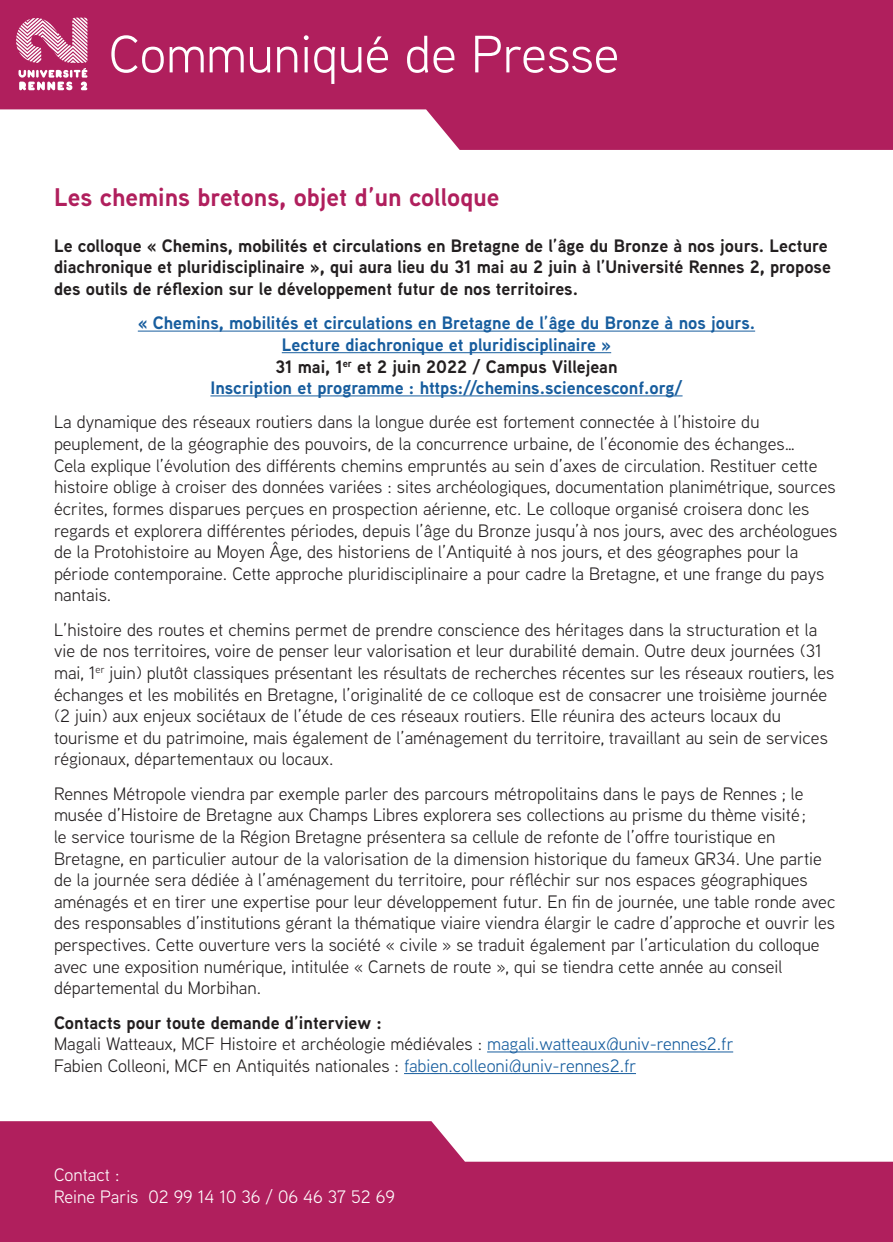
<style>
.page{position:relative;width:893px;height:1242px;background:#fff}
.page>*{position:absolute;margin:0;border:0;box-sizing:border-box;transform-origin:0 0}
.t1{font:52.5px "Aaux Next";color:#fff}
.t2{font:700 25.5px "Aaux Next";color:#b01f5d}
.t3{font:18px/21.6px "Aaux Next";color:#231f20}
.t4{font:700 18px/21.6px "Aaux Next";color:#231f20}
.t5{font:700 18px/21.6px "Aaux Next";color:#175d9e;text-align:center}
.t6{font:18px/21.6px "Aaux Next";color:#fff}
.s1{color:#231f20}
.s2{font-weight:700}
.s3{color:#175d9e}
</style>
<div class="page">
<svg style="left:0;top:0;width:893px;height:150px;background:#bb3e73"></svg>
<svg style="left:0;top:1121px;width:893px;height:121px;fill:#b01f5d"></svg>
<svg style="left:16px;top:18px;width:71px;height:72px"></svg>
<hr style="left:138px;top:331px;width:617px;height:1px;background:#175d9e">
<hr style="left:282px;top:352px;width:329px;height:1px;background:#175d9e">
<hr style="left:210px;top:395px;width:473px;height:1px;background:#175d9e">
<hr style="left:487px;top:1051px;width:246px;height:1px;background:#175d9e">
<hr style="left:404px;top:1073px;width:232px;height:1px;background:#175d9e">
<h1 class="t1" style="left:109px;top:19px;width:512px">Communiqué de Presse</h1>
<h2 class="t2" style="left:54px;top:179px;width:447px">Les chemins bretons, objet d’un colloque</h2>
<p class="t4" style="left:54px;top:234px;width:778px">Le colloque « Chemins, mobilités et circulations en Bretagne de l’âge du Bronze à nos jours. Lecture diachronique et pluridisciplinaire », qui aura lieu du 31 mai au 2 juin à l’Université Rennes 2, propose des outils de réflexion sur le développement futur de nos territoires.</p>
<p class="t5" style="left:138px;top:312px;width:619px">« Chemins, mobilités et circulations en Bretagne de l’âge du Bronze à nos jours.<br>Lecture diachronique et pluridisciplinaire »<br><span class="s1">31 mai, 1</span><sup>er</sup> <span class="s1">et 2 juin 2022 / Campus Villejean<br></span>Inscription et programme : https://chemins.sciencesconf.org/</p>
<p class="t3" style="left:54px;top:411px;width:785px">La dynamique des réseaux routiers dans la longue durée est fortement connectée à l’histoire du peuplement, de la géographie des pouvoirs, de la concurrence urbaine, de l’économie des échanges…<br>Cela explique l’évolution des différents chemins empruntés au sein d’axes de circulation. Restituer cette histoire oblige à croiser des données variées : sites archéologiques, documentation planimétrique, sources écrites, formes disparues perçues en prospection aérienne, etc. Le colloque organisé croisera donc les regards et explorera différentes périodes, depuis l’âge du Bronze jusqu’à nos jours, avec des archéologues de la Protohistoire au Moyen Âge, des historiens de l’Antiquité à nos jours, et des géographes pour la période contemporaine. Cette approche pluridisciplinaire a pour cadre la Bretagne, et une frange du pays nantais.</p>
<p class="t3" style="left:54px;top:618px;width:782px">L’histoire des routes et chemins permet de prendre conscience des héritages dans la structuration et la vie de nos territoires, voire de penser leur valorisation et leur durabilité demain. Outre deux journées (31 mai, 1<sup>er</sup> juin) plutôt classiques présentant les résultats de recherches récentes sur les réseaux routiers, les échanges et les mobilités en Bretagne, l’originalité de ce colloque est de consacrer une troisième journée (2 juin) aux enjeux sociétaux de l’étude de ces réseaux routiers. Elle réunira des acteurs locaux du tourisme et du patrimoine, mais également de l’aménagement du territoire, travaillant au sein de services régionaux, départementaux ou locaux.</p>
<p class="t3" style="left:54px;top:782px;width:783px">Rennes Métropole viendra par exemple parler des parcours métropolitains dans le pays de Rennes ; le musée d’Histoire de Bretagne aux Champs Libres explorera ses collections au prisme du thème visité ;<br>le service tourisme de la Région Bretagne présentera sa cellule de refonte de l’offre touristique en Bretagne, en particulier autour de la valorisation de la dimension historique du fameux GR34. Une partie de la journée sera dédiée à l’aménagement du territoire, pour réfléchir sur nos espaces géographiques aménagés et en tirer une expertise pour leur développement futur. En fin de journée, une table ronde avec des responsables d’institutions gérant la thématique viaire viendra élargir le cadre d’approche et ouvrir les perspectives. Cette ouverture vers la société « civile » se traduit également par l’articulation du colloque avec une exposition numérique, intitulée « Carnets de route », qui se tiendra cette année au conseil départemental du Morbihan.</p>
<p class="t3" style="left:54px;top:1011px;width:681px"><span class="s2">Contacts pour toute demande d’interview :<br></span>Magali Watteaux, MCF Histoire et archéologie médiévales : <span class="s3">magali.watteaux@univ-rennes2.fr<br></span>Fabien Colleoni, MCF en Antiquités nationales : <span class="s3">fabien.colleoni@univ-rennes2.fr</span></p>
<p class="t6" style="left:54px;top:1163px;width:342px">Contact :<br>Reine Paris 02 99 14 10 36 / 06 46 37 52 69</p>
</div>
